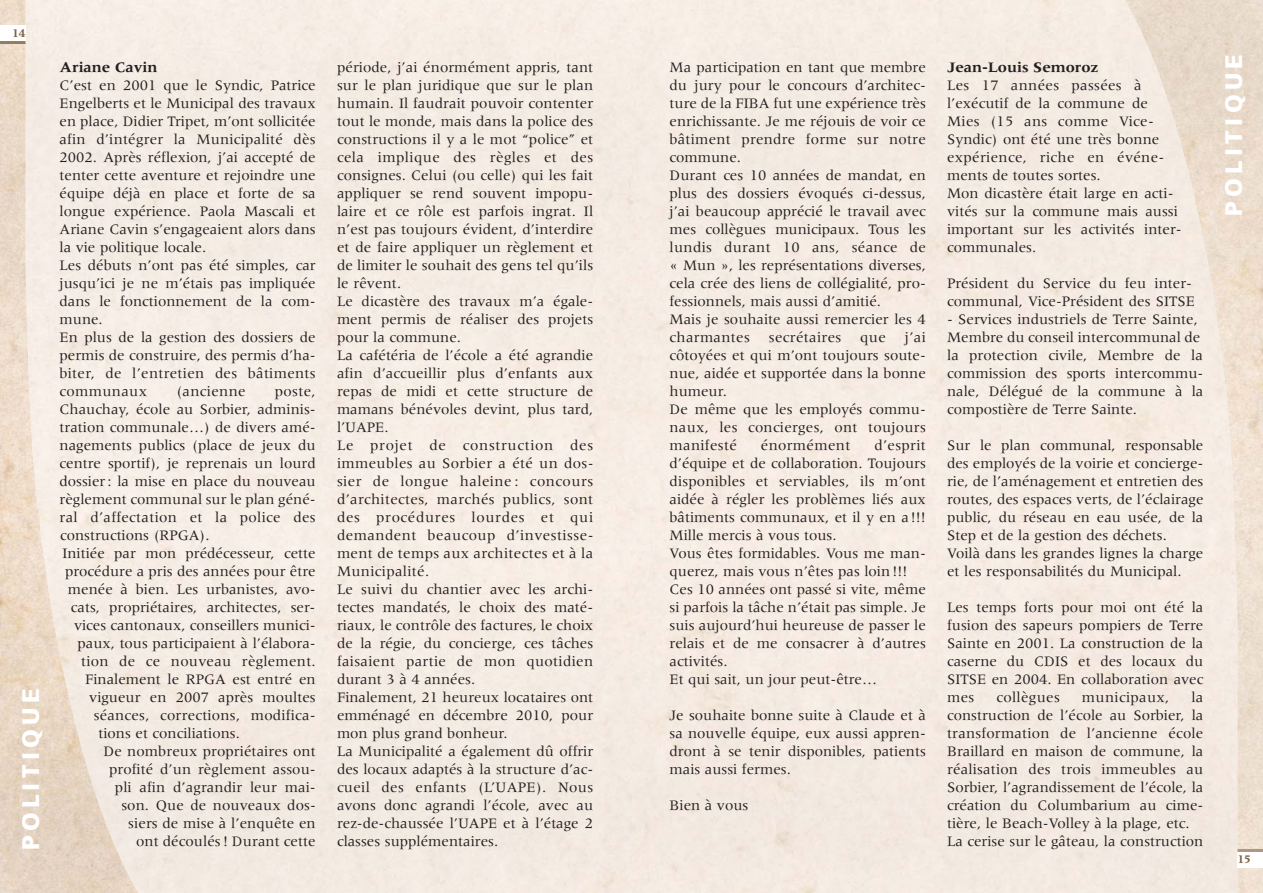
<style>
.page{position:relative;width:1263px;height:893px;background:#fff}
.page>*{position:absolute;margin:0;border:0;box-sizing:border-box;transform-origin:0 0}
.t1{font:900 24px "Frutiger LT Std";letter-spacing:.185em;color:#fff}
.t2{font:15px/18px "Meridien";color:#231f20}
.t3{font:15px "Meridien";letter-spacing:.02em;color:#231f20}
.t4{font:700 15px "Meridien";color:#231f20}
.t5{font:700 12px "Meridien";color:#7e6447}
</style>
<div class="page">
<div style="left:140px;top:0;width:6px;height:893px;background:#f5ece4"></div>
<img style="left:0;top:0;width:140px;height:893px">
<div style="left:0;top:26px;width:26px;height:17px;background:#fff"></div>
<hr style="left:0;top:41px;width:26px;height:3px;background:#947c62">
<div style="left:1116px;top:0;width:7px;height:893px;background:#f5ebe2"></div>
<img style="left:1123px;top:0;width:140px;height:893px">
<div style="left:1237px;top:850px;width:26px;height:17px;background:#fff"></div>
<hr style="left:1237px;top:849px;width:26px;height:3px;background:#ac9781">
<p class="t5" style="left:12px;top:29px;width:15px">14</p>
<h1 class="t1" style="left:17px;top:850px;width:163px;rotate:-90deg">POLITIQUE</h1>
<p class="t4" style="left:60px;top:61px;width:100px">Ariane Cavin</p>
<p class="t2" style="left:60px;top:77px;width:258px">C’est en 2001 que le Syndic, Patrice Engelberts et le Municipal des travaux en place, Didier Tripet, m’ont sollicitée afin d’intégrer la Municipalité dès 2002. Après réflexion, j’ai accepté de tenter cette aventure et rejoindre une équipe déjà en place et forte de sa longue expérience. Paola Mascali et Ariane Cavin s’engageaient alors dans la vie politique locale.<br>Les débuts n’ont pas été simples, car jusqu’ici je ne m’étais pas impliquée dans le fonctionnement de la com&shy;mune.<br>En plus de la gestion des dossiers de permis de construire, des permis d’ha&shy;biter, de l’entretien des bâtiments communaux</p>
<p class="t3" style="left:176px;top:385px;width:71px">(ancienne</p>
<p class="t2" style="left:275px;top:383px;width:42px">poste,</p>
<p class="t2" style="left:60px;top:401px;width:258px">Chauchay, école au Sorbier, adminis-</p>
<p class="t2" style="left:60px;top:419px;width:258px">tration communale…) de divers amé-</p>
<p class="t2" style="left:60px;top:437px;width:258px">nagements publics (place de jeux du</p>
<p class="t2" style="left:60px;top:455px;width:258px">centre sportif), je reprenais un lourd</p>
<p class="t2" style="left:60px;top:473px;width:258px">dossier : la mise en place du nouveau</p>
<p class="t2" style="left:60px;top:491px;width:258px">règlement communal sur le plan géné-</p>
<p class="t3" style="left:60px;top:511px;width:258px">ral d’affectation et la police des</p>
<p class="t2" style="left:60px;top:527px;width:151px">constructions (RPGA).</p>
<p class="t2" style="left:62px;top:545px;width:255px">Initiée par mon prédécesseur, cette</p>
<p class="t2" style="left:65px;top:563px;width:252px">procédure a pris des années pour être</p>
<p class="t2" style="left:68px;top:581px;width:249px">menée à bien. Les urbanistes, avo-</p>
<p class="t2" style="left:71px;top:599px;width:246px">cats, propriétaires, architectes, ser-</p>
<p class="t2" style="left:74px;top:617px;width:243px">vices cantonaux, conseillers munici-</p>
<p class="t2" style="left:78px;top:635px;width:240px">paux, tous participaient à l’élabora-</p>
<p class="t2" style="left:81px;top:653px;width:236px">tion de ce nouveau règlement.</p>
<p class="t2" style="left:85px;top:671px;width:232px">Finalement le RPGA est entré en</p>
<p class="t2" style="left:89px;top:689px;width:228px">vigueur en 2007 après moultes</p>
<p class="t2" style="left:94px;top:707px;width:223px">séances, corrections, modifica-</p>
<p class="t2" style="left:98px;top:725px;width:143px">tions et conciliations.</p>
<p class="t2" style="left:104px;top:743px;width:214px">De nombreux propriétaires ont</p>
<p class="t2" style="left:109px;top:761px;width:208px">profité d’un règlement assou-</p>
<p class="t2" style="left:115px;top:779px;width:202px">pli afin d’agrandir leur mai-</p>
<p class="t2" style="left:121px;top:797px;width:196px">son. Que de nouveaux dos-</p>
<p class="t2" style="left:128px;top:815px;width:189px">siers de mise à l’enquête en</p>
<p class="t2" style="left:136px;top:833px;width:181px">ont découlés ! Durant cette</p>
<p class="t2" style="left:337px;top:59px;width:258px">période, j’ai énormément appris, tant sur le plan juridique que sur le plan humain. Il faudrait pouvoir contenter tout le monde, mais dans la police des constructions il y a le mot “police” et cela implique des règles et des consignes. Celui (ou celle) qui les fait appliquer se rend souvent impopu&shy;laire et ce rôle est parfois ingrat. Il n’est pas toujours évident, d’interdire et de faire appliquer un règlement et de limiter le souhait des gens tel qu’ils le rêvent.<br>Le dicastère des travaux m’a égale&shy;ment permis de réaliser des projets pour la commune.<br>La cafétéria de l’école a été agrandie afin d’accueillir plus d’enfants aux repas de midi et cette structure de mamans bénévoles devint, plus tard, l’UAPE.<br>Le projet de construction des immeubles au Sorbier a été un dos&shy;sier de longue haleine : concours d’architectes, marchés publics, sont des procédures lourdes et qui demandent beaucoup d’investisse&shy;ment de temps aux architectes et à la Municipalité.<br>Le suivi du chantier avec les archi&shy;tectes mandatés, le choix des maté&shy;riaux, le contrôle des factures, le choix de la régie, du concierge, ces tâches faisaient partie de mon quotidien durant 3 à 4 années.<br>Finalement, 21 heureux locataires ont emménagé en décembre 2010, pour mon plus grand bonheur.<br>La Municipalité a également dû offrir des locaux adaptés à la structure d’ac&shy;cueil des enfants (L’UAPE). Nous avons donc agrandi l’école, avec au rez-de-chaussée l’UAPE et à l’étage 2 classes supplémentaires.</p>
<p class="t2" style="left:669px;top:59px;width:258px">Ma participation en tant que membre du jury pour le concours d’architec&shy;ture de la FIBA fut une expérience très enrichissante. Je me réjouis de voir ce bâtiment prendre forme sur notre commune.<br>Durant ces 10 années de mandat, en plus des dossiers évoqués ci-dessus, j’ai beaucoup apprécié le travail avec mes collègues municipaux. Tous les lundis durant 10 ans, séance de « Mun », les représentations diverses, cela crée des liens de collégialité, pro&shy;fessionnels, mais aussi d’amitié.<br>Mais je souhaite aussi remercier les 4 charmantes</p>
<p class="t3" style="left:769px;top:331px;width:74px">secrétaires</p>
<p class="t2" style="left:860px;top:329px;width:27px">que</p>
<p class="t2" style="left:669px;top:329px;width:258px;text-indent:235px">j’ai côtoyées et qui m’ont toujours soute&shy;nue, aidée et supportée dans la bonne humeur.<br>De même que les employés commu&shy;naux, les concierges, ont toujours manifesté</p>
<p class="t3" style="left:761px;top:439px;width:91px">énormément</p>
<p class="t2" style="left:669px;top:437px;width:258px;text-indent:205px">d’esprit d’équipe et de collaboration. Toujours disponibles et serviables, ils m’ont aidée à régler les problèmes liés aux bâtiments communaux, et il y en a !!!<br>Mille mercis à vous tous.<br>Vous êtes formidables. Vous me man&shy;querez, mais vous n’êtes pas loin!!!<br>Ces 10 années ont passé si vite, même si parfois la tâche n’était pas simple. Je suis aujourd’hui heureuse de passer le relais et de me consacrer à d’autres activités.<br>Et qui sait, un jour peut-être…</p>
<p class="t2" style="left:669px;top:707px;width:258px;text-align:justify">Je souhaite bonne suite à Claude et à sa nouvelle équipe, eux aussi appren&shy;dront à se tenir disponibles, patients mais aussi fermes.</p>
<p class="t2" style="left:669px;top:797px;width:80px">Bien à vous</p>
<p class="t4" style="left:947px;top:61px;width:153px">Jean-Louis Semoroz</p>
<p class="t2" style="left:947px;top:77px;width:236px">Les 17 années passées à l’exécutif de la commune de<br>Mies (15 ans comme Vice-<br>Syndic) ont été une très bonne expérience, riche en événe&shy;ments de toutes sortes.<br>Mon dicastère était large en acti&shy;vités sur la commune mais aussi important sur les activités inter&shy;communales.</p>
<p class="t2" style="left:947px;top:275px;width:249px">Président du Service du feu inter&shy;communal, Vice-Président des SITSE</p>
<p class="t2" style="left:947px;top:311px;width:258px">- Services industriels de Terre Sainte, Membre du conseil intercommunal de la protection civile, Membre de la commission des sports intercommu&shy;nale, Délégué de la commune à la compostière de Terre Sainte.</p>
<p class="t2" style="left:947px;top:437px;width:258px">Sur le plan communal, responsable des employés de la voirie et concierge&shy;rie, de l’aménagement et entretien des routes, des espaces verts, de l’éclairage public, du réseau en eau usée, de la Step et de la gestion des déchets.<br>Voilà dans les grandes lignes la charge et les responsabilités du Municipal.</p>
<p class="t2" style="left:947px;top:599px;width:258px;text-align:justify">Les temps forts pour moi ont été la fusion des sapeurs pompiers de Terre Sainte en 2001. La construction de la caserne du CDIS et des locaux du SITSE en 2004. En collaboration avec mes</p>
<p class="t3" style="left:996px;top:691px;width:65px">collègues</p>
<p class="t3" style="left:1082px;top:691px;width:89px">municipaux,</p>
<p class="t2" style="left:947px;top:689px;width:258px;text-indent:244px">la construction de l’école au Sorbier, la transformation de l’ancienne école Braillard en maison de commune, la réalisation des trois immeubles au Sorbier, l’agrandissement de l’école, la création du Columbarium au cime&shy;tière, le Beach-Volley à la plage, etc.<br>La cerise sur le gâteau, la construction</p>
<h1 class="t1" style="left:1220px;top:216px;width:163px;rotate:-90deg">POLITIQUE</h1>
<p class="t5" style="left:1237px;top:854px;width:15px">15</p>
</div>
